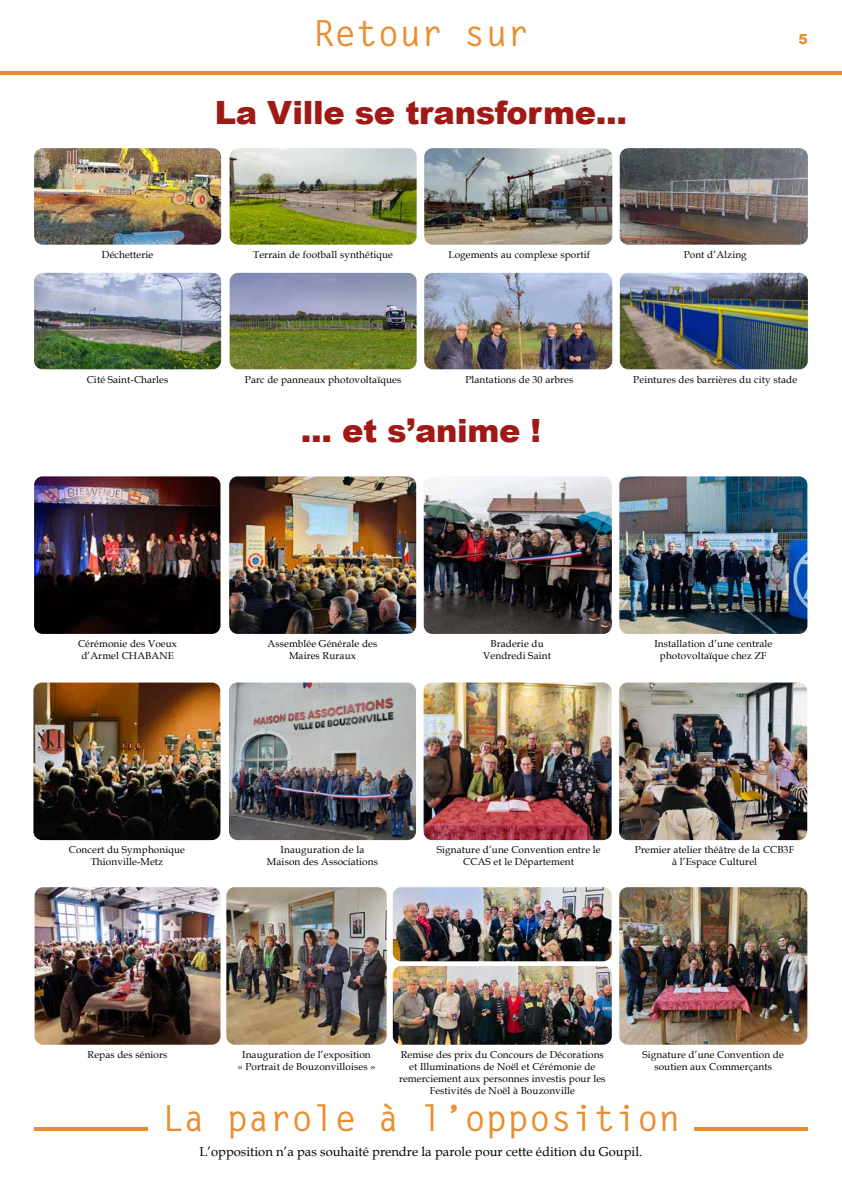
<style>
.page{position:relative;width:842px;height:1191px;background:#fff}
.page>*{position:absolute;margin:0;border:0;box-sizing:border-box;transform-origin:0 0}
.t1{font:700 36px "Letter Gothic Std";color:#ea8d2f}
.t2{font:900 32px "Arial";letter-spacing:-.01em;color:#a01915}
.t3{font:900 14px "Arial";color:#ea8d2f}
.t4{font:13px "Book Antiqua";color:#000}
.t5{font:10px/12px "Book Antiqua";letter-spacing:.01em;color:#000;text-align:center}
</style>
<div class="page">
<hr style="left:0;top:71px;width:842px;height:4px;background:#ea8d2f">
<hr style="left:34px;top:1127px;width:113px;height:4px;background:#ea8d2f">
<svg style="left:694px;top:1127px;width:114px;height:3px"></svg>
<img style="left:33px;top:682px;width:187px;height:158px">
<img style="left:424px;top:682px;width:188px;height:158px">
<img style="left:619px;top:682px;width:188px;height:158px">
<img style="left:229px;top:682px;width:187px;height:158px">
<img style="left:35px;top:887px;width:185px;height:157px">
<img style="left:424px;top:476px;width:188px;height:158px">
<img style="left:619px;top:476px;width:188px;height:158px">
<img style="left:229px;top:476px;width:187px;height:158px">
<img style="left:34px;top:476px;width:186px;height:158px">
<img style="left:393px;top:966px;width:219px;height:78px">
<img style="left:619px;top:887px;width:188px;height:157px">
<img style="left:226px;top:887px;width:161px;height:157px">
<img style="left:424px;top:148px;width:188px;height:97px">
<img style="left:230px;top:148px;width:187px;height:97px">
<img style="left:34px;top:273px;width:187px;height:96px">
<img style="left:424px;top:273px;width:188px;height:96px">
<img style="left:620px;top:273px;width:188px;height:96px">
<img style="left:230px;top:273px;width:187px;height:96px">
<img style="left:34px;top:148px;width:187px;height:97px">
<img style="left:620px;top:148px;width:188px;height:97px">
<img style="left:393px;top:887px;width:219px;height:74px">
<h1 class="t1" style="left:313px;top:11px;width:217px">Retour sur</h1>
<h2 class="t2" style="left:215px;top:89px;width:414px">La Ville se transforme...</h2>
<p class="t5" style="left:102px;top:248px;width:53px">Déchetterie</p>
<p class="t5" style="left:253px;top:248px;width:141px">Terrain de football synthétique</p>
<p class="t5" style="left:448px;top:248px;width:143px">Logements au complexe sportif</p>
<p class="t5" style="left:684px;top:248px;width:65px">Pont d’Alzing</p>
<h3 class="t3" style="left:799px;top:29px;width:11px">5</h3>
<p class="t5" style="left:87px;top:373px;width:83px">Cité Saint-Charles</p>
<p class="t5" style="left:245px;top:373px;width:158px">Parc de panneaux photovoltaïques</p>
<p class="t5" style="left:465px;top:373px;width:109px">Plantations de 30 arbres</p>
<p class="t5" style="left:633px;top:373px;width:165px">Peintures des barrières du city stade</p>
<h2 class="t2" style="left:301px;top:408px;width:242px">... et s’anime !</h2>
<p class="t5" style="left:78px;top:637px;width:101px">Cérémonie des Voeux d’Armel CHABANE</p>
<p class="t5" style="left:268px;top:637px;width:111px">Assemblée Générale des<br>Maires Ruraux</p>
<p class="t5" style="left:483px;top:637px;width:69px">Braderie du<br>Vendredi Saint</p>
<p class="t5" style="left:654px;top:637px;width:120px">Installation d’une centrale photovoltaïque chez ZF</p>
<p class="t5" style="left:69px;top:843px;width:118px">Concert du Symphonique<br>Thionville-Metz</p>
<p class="t5" style="left:267px;top:843px;width:112px">Inauguration de la<br>Maison des Associations</p>
<p class="t5" style="left:437px;top:843px;width:165px">Signature d’une Convention entre le<br>CCAS et le Département</p>
<p class="t5" style="left:635px;top:843px;width:161px">Premier atelier théâtre de la CCB3F à l’Espace Culturel</p>
<p class="t5" style="left:88px;top:1048px;width:81px">Repas des séniors</p>
<p class="t5" style="left:238px;top:1048px;width:139px">Inauguration de l’exposition<br>« Portrait de Bouzonvilloises »</p>
<p class="t5" style="left:399px;top:1048px;width:208px">Remise des prix du Concours de Décorations et Illuminations de Noël et Cérémonie de remerciement aux personnes investis pour les Festivités de Noël à Bouzonville</p>
<p class="t5" style="left:642px;top:1048px;width:143px">Signature d’une Convention de soutien aux Commerçants</p>
<h1 class="t1" style="left:162px;top:1095px;width:520px">La parole à l’opposition</h1>
<h3 class="t4" style="left:200px;top:1142px;width:444px">L’opposition n’a pas souhaité prendre la parole pour cette édition du Goupil.</h3>
</div>
